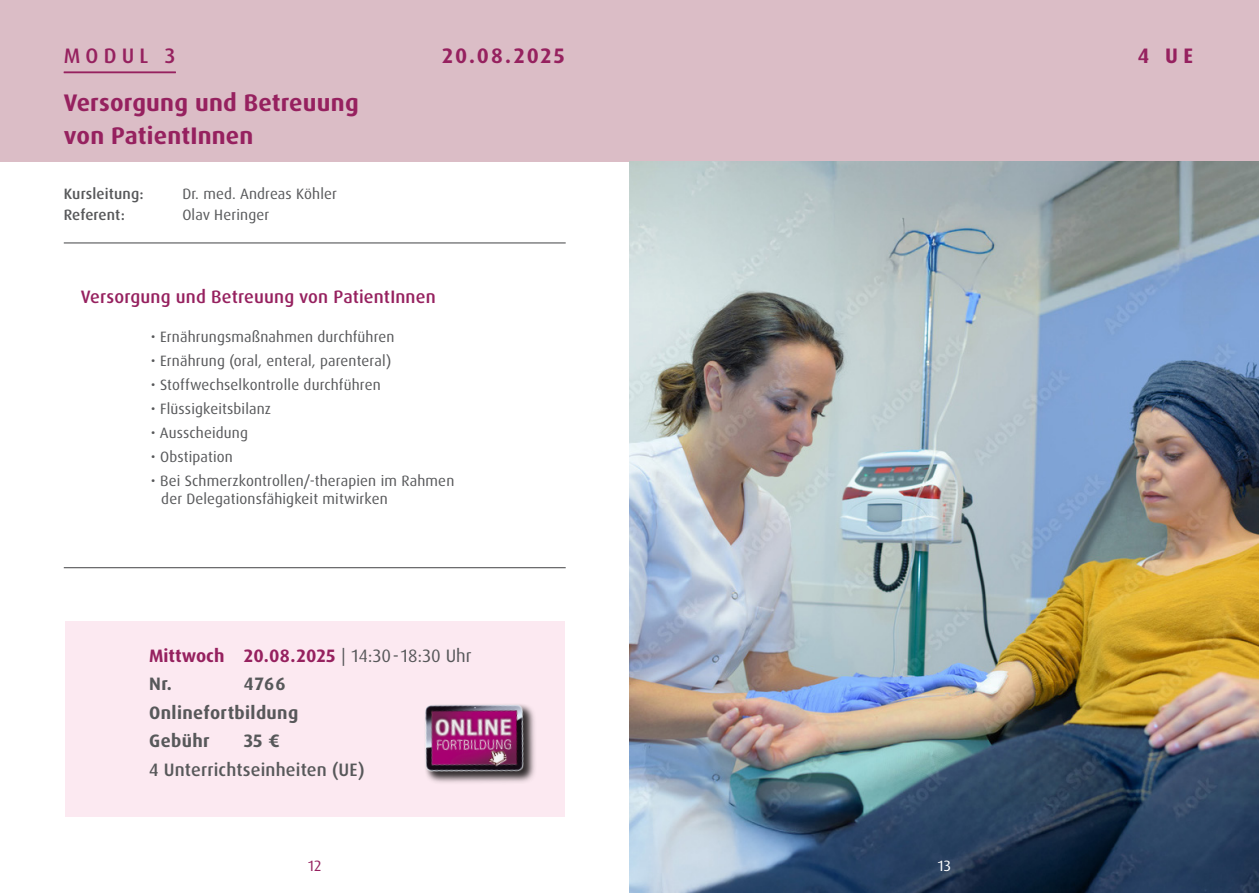
<style>
.page{position:relative;width:1259px;height:893px;background:#fff}
.page>*{position:absolute;margin:0;border:0;box-sizing:border-box;transform-origin:0 0}
.t1{font:700 24px "Dax Pro";letter-spacing:.01em;color:#96215f}
.t2{font:700 21px "Dax Pro";letter-spacing:.1em;color:#96215f}
.t3{font:500 21px "Dax Pro";letter-spacing:.25em;color:#96215f}
.t4{font:500 18px "Dax Pro";letter-spacing:.01em;color:#96215f}
.t5{font:700 18px "Dax Pro";color:#96215f}
.t6{font:700 18px "Dax Pro";letter-spacing:.02em;color:#57585a}
.t7{font:500 18px "Dax Pro";letter-spacing:.01em;color:#57585a}
.t8{font:15px "Dax Pro";letter-spacing:.01em;color:#57585a}
.t9{font:500 15px "Dax Pro";letter-spacing:.01em;color:#57585a}
.t10{font:15px "Dax Pro";color:#96215f}
.t11{font:15px "Dax Pro";color:#fff}
.s1{font-weight:400;color:#57585a}
</style>
<div class="page">
<div style="left:0;top:0;width:1259px;height:162px;background:#dbbdc6"></div>
<hr style="left:64px;top:72px;width:112px;height:1px;background:#96215f">
<img style="left:629px;top:162px;width:630px;height:731px">
<div style="left:65px;top:621px;width:499px;height:195px;background:#fce9f1"></div>
<hr style="left:64px;top:242px;width:502px;height:1px;background:#57585a">
<img style="left:425px;top:704px;width:110px;height:79px">
<hr style="left:64px;top:567px;width:502px;height:1px;background:#57585a">
<p class="t3" style="left:64px;top:42px;width:113px">MODUL 3</p>
<p class="t1" style="left:64px;top:87px;width:296px">Versorgung und Betreuung</p>
<p class="t1" style="left:64px;top:120px;width:191px">von PatientInnen</p>
<p class="t9" style="left:64px;top:184px;width:81px">Kursleitung:</p>
<p class="t8" style="left:182px;top:184px;width:156px">Dr. med. Andreas Köhler</p>
<p class="t9" style="left:64px;top:205px;width:63px">Referent:</p>
<p class="t8" style="left:182px;top:205px;width:88px">Olav Heringer</p>
<p class="t2" style="left:442px;top:42px;width:124px">20.08.2025</p>
<p class="t4" style="left:81px;top:285px;width:356px">Versorgung und Betreuung von PatientInnen</p>
<p class="t8" style="left:151px;top:327px;width:245px">• Ernährungsmaßnahmen durchführen</p>
<p class="t8" style="left:151px;top:351px;width:242px">• Ernährung (oral, enteral, parenteral)</p>
<p class="t8" style="left:151px;top:375px;width:231px">• Stoffwechselkontrolle durchführen</p>
<p class="t8" style="left:151px;top:399px;width:122px">• Flüssigkeitsbilanz</p>
<p class="t8" style="left:151px;top:423px;width:99px">• Ausscheidung</p>
<p class="t8" style="left:151px;top:447px;width:84px">• Obstipation</p>
<p class="t8" style="left:151px;top:471px;width:305px">• Bei Schmerzkontrollen/-therapien im Rahmen</p>
<p class="t8" style="left:161px;top:489px;width:228px">der Delegationsfähigkeit mitwirken</p>
<p class="t5" style="left:149px;top:644px;width:324px">Mittwoch 20.08.2025 <span class="s1">| 14:30-18:30 Uhr</span></p>
<p class="t6" style="left:149px;top:672px;width:24px">Nr.</p>
<p class="t6" style="left:244px;top:672px;width:43px">4766</p>
<p class="t6" style="left:149px;top:701px;width:151px">Onlinefortbildung</p>
<p class="t6" style="left:149px;top:729px;width:62px">Gebühr</p>
<p class="t6" style="left:244px;top:729px;width:38px">35 €</p>
<p class="t7" style="left:149px;top:758px;width:217px">4 Unterrichtseinheiten (UE)</p>
<p class="t10" style="left:308px;top:856px;width:15px">12</p>
<p class="t2" style="left:1137px;top:42px;width:57px">4 UE</p>
<p class="t11" style="left:937px;top:856px;width:15px">13</p>
</div>
